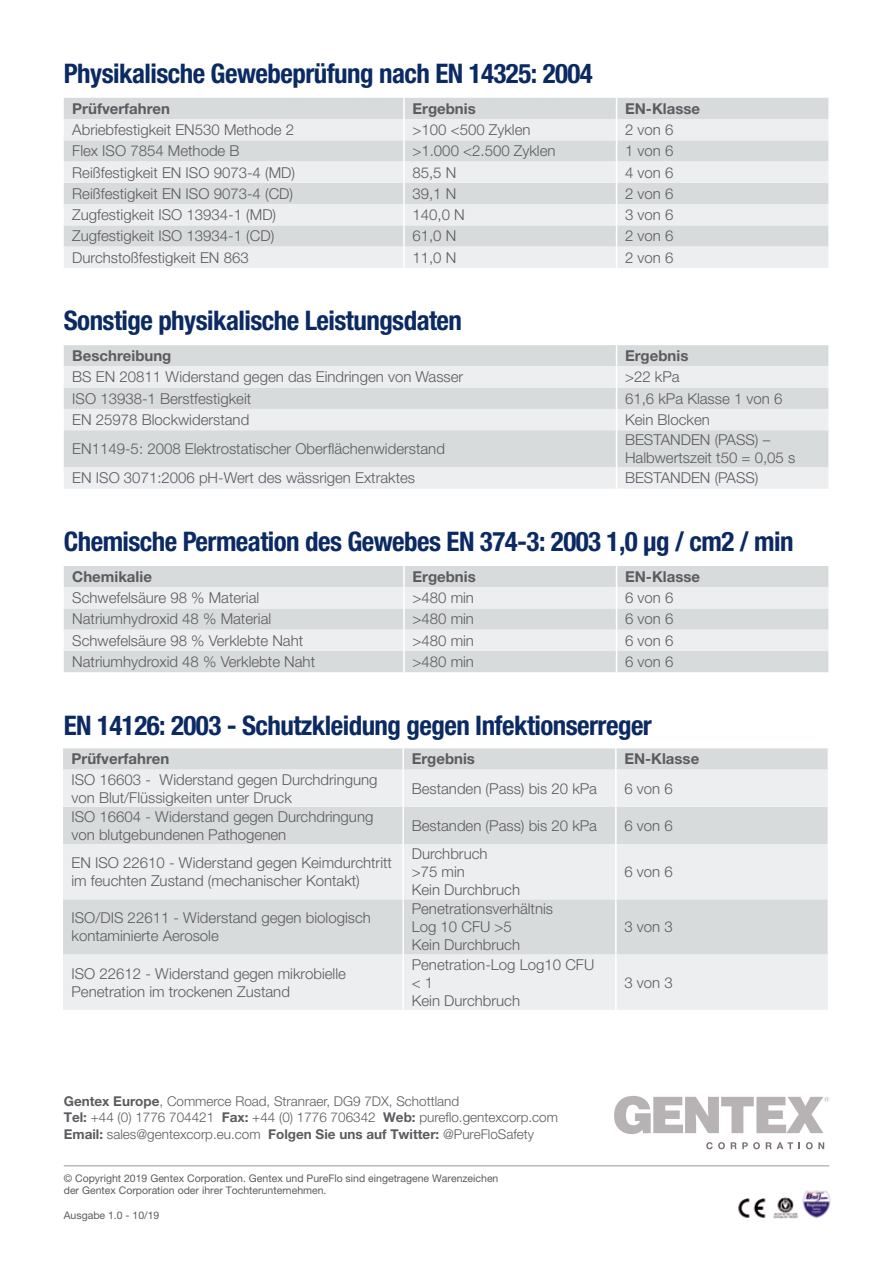
<style>
.page{position:relative;width:893px;height:1263px;background:#fff}
.page>*{position:absolute;margin:0;border:0;box-sizing:border-box;transform-origin:0 0}
.t1{font:700 condensed 27px "Helvetica Neue LT Pro";letter-spacing:-.02em;color:#0b2a63}
.t2{font:300 15px/18px "Helvetica Neue LT Pro";color:#5c5b60}
.t3{font:700 15px "Helvetica Neue LT Pro";color:#5c5b60}
.t4{font:300 13.5px/16.5px "Helvetica Neue LT Pro";color:#5c5b60}
.t5{font:10.5px/12.6px "Helvetica Neue LT Pro";color:#5c5b60}
.s1{font-weight:700}
</style>
<div class="page">
<hr style="left:64px;top:1165px;width:765px;height:1px;background:#b8babd">
<svg style="left:706px;top:1142px;width:19px;height:7px"></svg>
<svg style="left:731px;top:1142px;width:29px;height:7px"></svg>
<svg style="left:766px;top:1142px;width:27px;height:7px"></svg>
<svg style="left:806px;top:1142px;width:18px;height:7px"></svg>
<svg style="left:614px;top:1096px;width:215px;height:38px"></svg>
<img style="left:738px;top:1190px;width:93px;height:29px">
<div style="left:64px;top:98px;width:764px;height:21px;background:#d8dbdc"></div>
<svg style="left:64px;top:119px;width:764px;height:149px;background:#e4e6e7"></svg>
<hr style="left:403px;top:98px;width:2px;height:21px;background:#fff">
<hr style="left:403px;top:119px;width:2px;height:21px;background:#fff">
<hr style="left:403px;top:140px;width:2px;height:22px;background:#fff">
<hr style="left:403px;top:162px;width:2px;height:21px;background:#fff">
<hr style="left:403px;top:183px;width:2px;height:21px;background:#fff">
<hr style="left:403px;top:204px;width:2px;height:21px;background:#fff">
<hr style="left:403px;top:225px;width:2px;height:22px;background:#fff">
<hr style="left:403px;top:247px;width:2px;height:21px;background:#fff">
<svg style="left:616px;top:98px;width:1px;height:170px"></svg>
<div style="left:64px;top:345px;width:764px;height:21px;background:#d8dbdc"></div>
<svg style="left:64px;top:366px;width:764px;height:123px;background:#e3e5e6"></svg>
<svg style="left:616px;top:345px;width:1px;height:85px"></svg>
<hr style="left:616px;top:430px;width:1px;height:37px;background:#fff">
<svg style="left:616px;top:467px;width:1px;height:22px"></svg>
<div style="left:64px;top:566px;width:764px;height:106px;background:#d8dbdc"></div>
<svg style="left:64px;top:587px;width:764px;height:64px;background:#e6e7e8"></svg>
<hr style="left:403px;top:566px;width:2px;height:21px;background:#fff">
<hr style="left:403px;top:587px;width:2px;height:21px;background:#fff">
<hr style="left:403px;top:608px;width:2px;height:22px;background:#fff">
<hr style="left:403px;top:630px;width:2px;height:21px;background:#fff">
<hr style="left:403px;top:651px;width:2px;height:21px;background:#fff">
<svg style="left:616px;top:566px;width:1px;height:106px"></svg>
<svg style="left:63px;top:748px;width:765px;height:22px;background:#d9dcdd"></svg>
<svg style="left:63px;top:770px;width:765px;height:240px;background:#e5e6e7"></svg>
<hr style="left:402px;top:748px;width:2px;height:22px;background:#fff">
<hr style="left:402px;top:770px;width:2px;height:37px;background:#fff">
<hr style="left:402px;top:807px;width:2px;height:37px;background:#fff">
<hr style="left:402px;top:844px;width:2px;height:55px;background:#fff">
<hr style="left:402px;top:899px;width:2px;height:55px;background:#fff">
<hr style="left:402px;top:954px;width:2px;height:56px;background:#fff">
<hr style="left:615px;top:748px;width:2px;height:22px;background:#fff">
<hr style="left:615px;top:770px;width:2px;height:37px;background:#fff">
<hr style="left:615px;top:807px;width:2px;height:37px;background:#fff">
<hr style="left:615px;top:844px;width:2px;height:55px;background:#fff">
<hr style="left:615px;top:899px;width:2px;height:55px;background:#fff">
<hr style="left:615px;top:954px;width:2px;height:56px;background:#fff">
<h1 class="t1" style="left:64px;top:57px;width:531px">Physikalische Gewebeprüfung nach EN 14325: 2004</h1>
<p class="t3" style="left:72px;top:99px;width:99px">Prüfverfahren</p>
<p class="t3" style="left:412px;top:99px;width:65px">Ergebnis</p>
<p class="t3" style="left:625px;top:99px;width:76px">EN-Klasse</p>
<p class="t2" style="left:72px;top:120px;width:223px">Abriebfestigkeit EN530 Methode 2</p>
<p class="t2" style="left:412px;top:120px;width:120px">&gt;100 &lt;500 Zyklen</p>
<p class="t2" style="left:625px;top:120px;width:50px">2 von 6</p>
<p class="t2" style="left:72px;top:142px;width:169px">Flex ISO 7854 Methode B</p>
<p class="t2" style="left:412px;top:142px;width:145px">&gt;1.000 &lt;2.500 Zyklen</p>
<p class="t2" style="left:625px;top:142px;width:50px">1 von 6</p>
<p class="t2" style="left:72px;top:163px;width:224px">Reißfestigkeit EN ISO 9073-4 (MD)</p>
<p class="t2" style="left:412px;top:163px;width:45px">85,5 N</p>
<p class="t2" style="left:625px;top:163px;width:50px">4 von 6</p>
<p class="t2" style="left:72px;top:184px;width:222px">Reißfestigkeit EN ISO 9073-4 (CD)</p>
<p class="t2" style="left:412px;top:184px;width:45px">39,1 N</p>
<p class="t2" style="left:625px;top:184px;width:50px">2 von 6</p>
<p class="t2" style="left:72px;top:205px;width:205px">Zugfestigkeit ISO 13934-1 (MD)</p>
<p class="t2" style="left:412px;top:205px;width:54px">140,0 N</p>
<p class="t2" style="left:625px;top:205px;width:50px">3 von 6</p>
<p class="t2" style="left:72px;top:227px;width:204px">Zugfestigkeit ISO 13934-1 (CD)</p>
<p class="t2" style="left:412px;top:227px;width:45px">61,0 N</p>
<p class="t2" style="left:625px;top:227px;width:50px">2 von 6</p>
<p class="t2" style="left:72px;top:248px;width:178px">Durchstoßfestigkeit EN 863</p>
<p class="t2" style="left:412px;top:248px;width:45px">11,0 N</p>
<p class="t2" style="left:625px;top:248px;width:50px">2 von 6</p>
<h1 class="t1" style="left:64px;top:304px;width:400px">Sonstige physikalische Leistungsdaten</h1>
<p class="t3" style="left:72px;top:346px;width:101px">Beschreibung</p>
<p class="t3" style="left:625px;top:346px;width:65px">Ergebnis</p>
<p class="t2" style="left:72px;top:368px;width:393px">BS EN 20811 Widerstand gegen das Eindringen von Wasser</p>
<p class="t2" style="left:625px;top:368px;width:56px">&gt;22 kPa</p>
<p class="t2" style="left:72px;top:389px;width:180px">ISO 13938-1 Berstfestigkeit</p>
<p class="t2" style="left:625px;top:389px;width:159px">61,6 kPa Klasse 1 von 6</p>
<p class="t2" style="left:72px;top:410px;width:179px">EN 25978 Blockwiderstand</p>
<p class="t2" style="left:625px;top:410px;width:86px">Kein Blocken</p>
<p class="t2" style="left:72px;top:439px;width:374px">EN1149-5: 2008 Elektrostatischer Oberflächenwiderstand</p>
<p class="t2" style="left:625px;top:430px;width:172px">BESTANDEN (PASS) –<br>Halbwertszeit t50 = 0,05 s</p>
<p class="t2" style="left:72px;top:469px;width:344px">EN ISO 3071:2006 pH-Wert des wässrigen Extraktes</p>
<p class="t2" style="left:625px;top:469px;width:135px">BESTANDEN (PASS)</p>
<h1 class="t1" style="left:64px;top:525px;width:731px">Chemische Permeation des Gewebes EN 374-3: 2003 1,0 μg / cm2 / min</h1>
<p class="t3" style="left:72px;top:567px;width:81px">Chemikalie</p>
<p class="t3" style="left:412px;top:567px;width:65px">Ergebnis</p>
<p class="t3" style="left:625px;top:567px;width:76px">EN-Klasse</p>
<p class="t2" style="left:72px;top:588px;width:189px">Schwefelsäure 98 % Material</p>
<p class="t2" style="left:412px;top:588px;width:63px">&gt;480 min</p>
<p class="t2" style="left:625px;top:588px;width:50px">6 von 6</p>
<p class="t2" style="left:72px;top:610px;width:200px">Natriumhydroxid 48 % Material</p>
<p class="t2" style="left:412px;top:610px;width:63px">&gt;480 min</p>
<p class="t2" style="left:625px;top:610px;width:50px">6 von 6</p>
<p class="t2" style="left:72px;top:631px;width:232px">Schwefelsäure 98 % Verklebte Naht</p>
<p class="t2" style="left:412px;top:631px;width:63px">&gt;480 min</p>
<p class="t2" style="left:625px;top:631px;width:50px">6 von 6</p>
<p class="t2" style="left:72px;top:652px;width:244px">Natriumhydroxid 48 % Verklebte Naht</p>
<p class="t2" style="left:412px;top:652px;width:63px">&gt;480 min</p>
<p class="t2" style="left:625px;top:652px;width:50px">6 von 6</p>
<h1 class="t1" style="left:64px;top:709px;width:590px">EN 14126: 2003 - Schutzkleidung gegen Infektionserreger</h1>
<p class="t3" style="left:72px;top:750px;width:99px">Prüfverfahren</p>
<p class="t3" style="left:412px;top:750px;width:65px">Ergebnis</p>
<p class="t3" style="left:624px;top:750px;width:76px">EN-Klasse</p>
<p class="t2" style="left:72px;top:770px;width:308px">ISO 16603 - Widerstand gegen Durchdringung von Blut/Flüssigkeiten unter Druck</p>
<p class="t2" style="left:412px;top:779px;width:187px">Bestanden (Pass) bis 20 kPa</p>
<p class="t2" style="left:624px;top:779px;width:50px">6 von 6</p>
<p class="t2" style="left:72px;top:807px;width:303px">ISO 16604 - Widerstand gegen Durchdringung von blutgebundenen Pathogenen</p>
<p class="t2" style="left:412px;top:816px;width:187px">Bestanden (Pass) bis 20 kPa</p>
<p class="t2" style="left:624px;top:816px;width:50px">6 von 6</p>
<p class="t2" style="left:72px;top:853px;width:322px">EN ISO 22610 - Widerstand gegen Keimdurchtritt im feuchten Zustand (mechanischer Kontakt)</p>
<p class="t2" style="left:412px;top:844px;width:110px">Durchbruch<br>&gt;75 min<br>Kein Durchbruch</p>
<p class="t2" style="left:624px;top:862px;width:50px">6 von 6</p>
<p class="t2" style="left:72px;top:909px;width:301px">ISO/DIS 22611 - Widerstand gegen biologisch kontaminierte Aerosole</p>
<p class="t2" style="left:412px;top:900px;width:143px">Penetrationsverhältnis<br>Log 10 CFU &gt;5<br>Kein Durchbruch</p>
<p class="t2" style="left:72px;top:964px;width:276px">ISO 22612 - Widerstand gegen mikrobielle<br>Penetration im trockenen Zustand</p>
<p class="t2" style="left:412px;top:955px;width:184px">Penetration-Log Log10 CFU &lt; 1<br>Kein Durchbruch</p>
<p class="t2" style="left:624px;top:918px;width:50px">3 von 3</p>
<p class="t2" style="left:624px;top:973px;width:50px">3 von 3</p>
<p class="t4" style="left:64px;top:1092px;width:496px"><span class="s1">Gentex Europe</span>, Commerce Road, Stranraer, DG9 7DX, Schottland<br><span class="s1">Tel:</span> +44 (0) 1776 704421 <span class="s1">Fax:</span> +44 (0) 1776 706342 <span class="s1">Web:</span> pureflo.gentexcorp.com<br><span class="s1">Email:</span> sales@gentexcorp.eu.com <span class="s1">Folgen Sie uns auf Twitter:</span> @PureFloSafety</p>
<p class="t5" style="left:64px;top:1171px;width:436px">© Copyright 2019 Gentex Corporation. Gentex und PureFlo sind eingetragene Warenzeichen der Gentex Corporation oder ihrer Tochterunternehmen.</p>
<p class="t5" style="left:64px;top:1209px;width:97px">Ausgabe 1.0 - 10/19</p>
</div>
